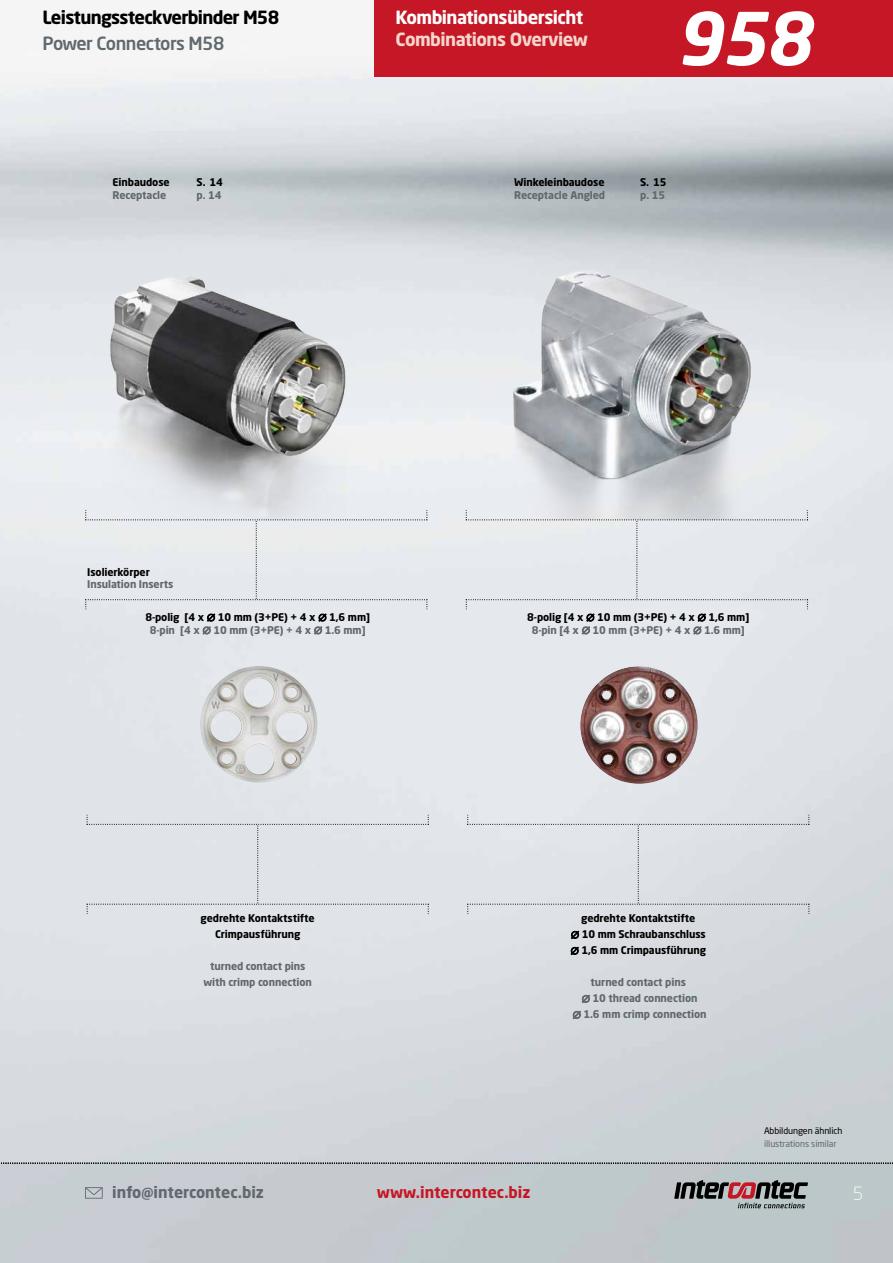
<style>
.page{position:relative;width:893px;height:1263px;background:#fff}
.page>*{position:absolute;margin:0;border:0;box-sizing:border-box;transform-origin:0 0}
.t1{font:italic 700 72px "Neo Sans Pro";color:#fff}
.t2{font:700 18px "Neo Sans Pro";letter-spacing:-.04em;color:#000}
.t3{font:700 18px "Neo Sans Pro";letter-spacing:-.03em;color:#fff}
.t4{font:700 18px "Neo Sans Pro";letter-spacing:-.03em;color:#f4d6cd}
.t5{font:500 18px "Neo Sans Pro";letter-spacing:-.03em;color:#60696e}
.t6{font:300 18px "Neo Sans Pro";color:#fff}
.t7{font:700 15.6px "Neo Sans Pro";color:#60696e}
.t8{font:700 15.6px "Neo Sans Pro";color:#c51725}
.t9{font:700 10.5px/16px "Neo Sans Pro";letter-spacing:-.01em;color:#000;text-align:center}
.t10{font:700 10.5px/16px "Neo Sans Pro";letter-spacing:-.01em;color:#60696e;text-align:center}
.t11{font:9px "Neo Sans Pro";letter-spacing:-.01em;color:#60696e}
.t12{font:9px "Neo Sans Pro";letter-spacing:-.01em;color:#000}
.s1{font-family:"Math Technical P04";font-weight:400;font-size:8.4px}
.s2{color:#60696e}
.s3{font-family:"Math Technical P04";font-weight:400;font-size:8.4px;color:#60696e}
</style>
<div class="page">
<img style="left:0;top:56px;width:893px;height:1107px">
<div style="left:0;top:1163px;width:893px;height:100px;background:#c4c9cd"></div>
<svg style="left:674px;top:1180px;width:134px;height:28px"></svg>
<svg style="left:85px;top:1187px;width:18px;height:11px"></svg>
<svg style="left:1px;top:1163px;width:892px;height:1px"></svg>
<div style="left:374px;top:0;width:519px;height:77px;background:#c51725"></div>
<svg style="left:570px;top:930px;width:10px;height:10px"></svg>
<svg style="left:570px;top:946px;width:10px;height:10px"></svg>
<svg style="left:581px;top:994px;width:10px;height:10px"></svg>
<svg style="left:572px;top:1010px;width:10px;height:10px"></svg>
<div style="left:86px;top:814px;width:343px;height:101px;background:#e0e3e8"></div>
<div style="left:467px;top:814px;width:343px;height:101px;background:#dee1e6"></div>
<img style="left:99px;top:270px;width:260px;height:239px">
<img style="left:495px;top:260px;width:271px;height:249px">
<img style="left:580px;top:666px;width:118px;height:118px">
<img style="left:200px;top:666px;width:117px;height:117px">
<div style="left:85px;top:509px;width:343px;height:126px;background:#e5e8ed"></div>
<div style="left:465px;top:509px;width:344px;height:126px;background:#e5e8ed"></div>
<h2 class="t2" style="left:43px;top:6px;width:238px">Leistungssteckverbinder M58</h2>
<h2 class="t5" style="left:43px;top:32px;width:183px">Power Connectors M58</h2>
<p class="t9" style="left:113px;top:174px;width:59px">Einbaudose</p>
<p class="t9" style="left:197px;top:174px;width:28px">S. 14</p>
<p class="t10" style="left:113px;top:186px;width:55px">Receptacle</p>
<p class="t10" style="left:197px;top:186px;width:27px">p. 14</p>
<h2 class="t3" style="left:395px;top:6px;width:189px">Kombinationsübersicht</h2>
<h2 class="t4" style="left:395px;top:27px;width:194px">Combinations Overview</h2>
<h1 class="t1" style="left:676px;top:-8px;width:137px">958</h1>
<p class="t9" style="left:514px;top:174px;width:92px">Winkeleinbaudose</p>
<p class="t9" style="left:640px;top:174px;width:28px">S. 15</p>
<p class="t10" style="left:514px;top:186px;width:92px">Receptacle Angled</p>
<p class="t10" style="left:640px;top:186px;width:27px">p. 15</p>
<p class="t9" style="left:87px;top:563px;width:64px">Isolierkörper</p>
<p class="t10" style="left:87px;top:576px;width:88px">Insulation Inserts</p>
<p class="t9" style="left:145px;top:610px;width:226px;line-height:12.8px">8-polig [4 x <span class="s1">M</span> 10 mm (3+PE) + 4 x <span class="s1">M</span> 1,6 mm]<br><span class="s2">8-pin [4 x</span> <span class="s3">M</span> <span class="s2">10 mm (3+PE) + 4 x</span> <span class="s3">M</span> <span class="s2">1.6 mm]</span></p>
<p class="t9" style="left:527px;top:610px;width:223px;line-height:12.8px">8-polig [4 x <span class="s1">M</span> 10 mm (3+PE) + 4 x <span class="s1">M</span> 1,6 mm]<br><span class="s2">8-pin [4 x</span> <span class="s3">M</span> <span class="s2">10 mm (3+PE) + 4 x</span> <span class="s3">M</span> <span class="s2">1.6 mm]</span></p>
<p class="t9" style="left:201px;top:910px;width:116px">gedrehte Kontaktstifte<br>Crimpausführung</p>
<p class="t10" style="left:203px;top:958px;width:110px">turned contact pins with crimp connection</p>
<p class="t9" style="left:570px;top:910px;width:137px">gedrehte Kontaktstifte<br><span class="s1">M</span> 10 mm Schraubanschluss<br><span class="s1">M</span> 1,6 mm Crimpausführung</p>
<p class="t10" style="left:572px;top:974px;width:136px">turned contact pins<br><span class="s1">M</span> 10 thread connection<br><span class="s1">M</span> 1.6 mm crimp connection</p>
<p class="t12" style="left:764px;top:1125px;width:80px">Abbildungen ähnlich</p>
<p class="t11" style="left:764px;top:1138px;width:74px">illustrations similar</p>
<h3 class="t7" style="left:112px;top:1182px;width:153px">info@intercontec.biz</h3>
<h3 class="t8" style="left:377px;top:1182px;width:155px">www.intercontec.biz</h3>
<h2 class="t6" style="left:853px;top:1183px;width:12px">5</h2>
</div>
